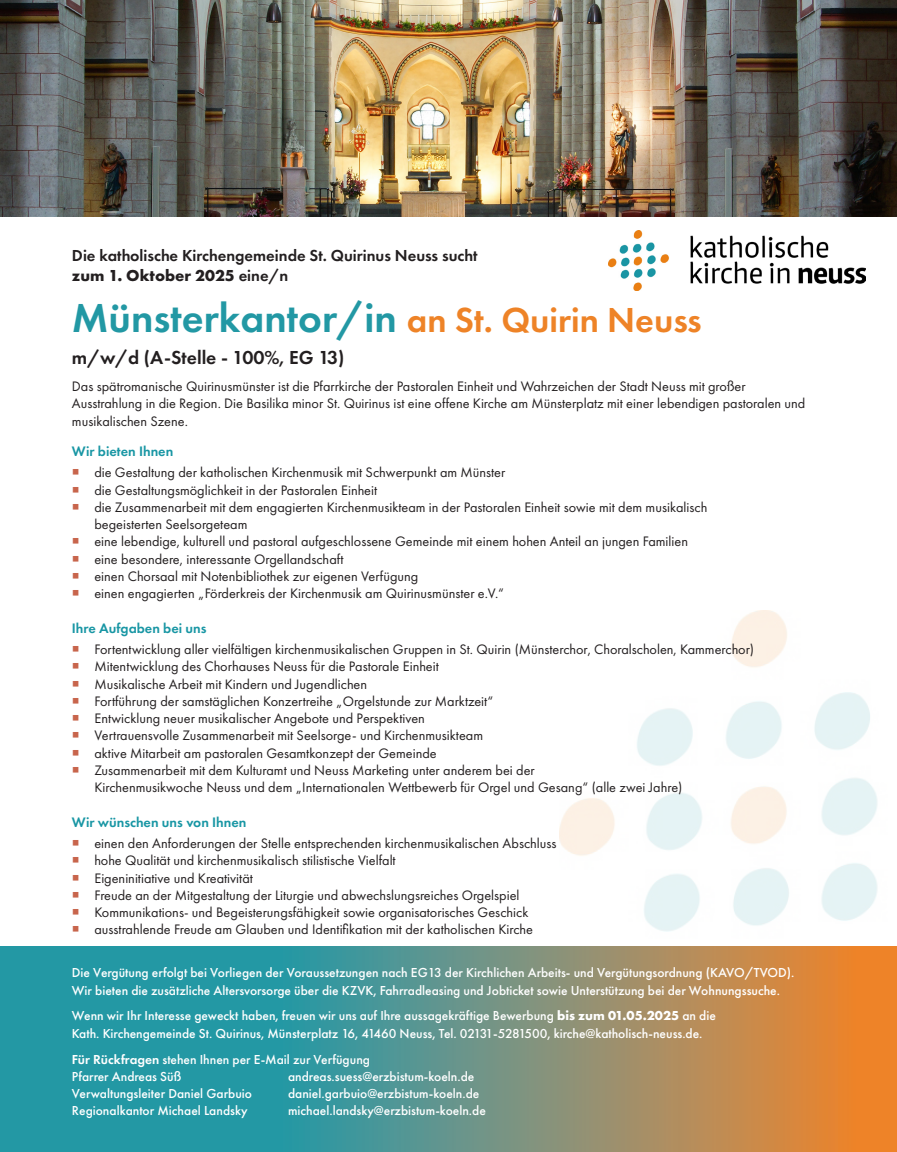
<style>
.page{position:relative;width:897px;height:1152px;background:#fff}
.page>*{position:absolute;margin:0;border:0;box-sizing:border-box;transform-origin:0 0}
.t1{font:600 42px "Futura PT";color:#2298a4}
.t2{font:600 19.5px "Futura PT";color:#231f20}
.t3{font:600 16.5px "Futura PT";color:#231f20}
.t4{font:700 16.5px "Futura PT";color:#231f20}
.t5{font:14.25px/17.2px "Futura PT";color:#231f20}
.t6{font:600 14.25px "Futura PT";color:#1896a4}
.t7{font:500 13.5px/17.2px "Futura PT";color:#fff}
.s1{font-weight:600}
.s2{font-size:36px;color:#ee8327}
.s3{color:#c8654c}
.s4{font-weight:700}
</style>
<div class="page">
<img style="left:559px;top:610px;width:319px;height:322px">
<svg style="left:0;top:946px;width:896px;height:206px;background:#6f927e"></svg>
<img style="left:0;top:0;width:896px;height:216px">
<img style="left:608px;top:230px;width:257px;height:61px">
<p class="t3" style="left:72px;top:245px;width:407px">Die katholische Kirchengemeinde St. Quirinus Neuss sucht</p>
<p class="t4" style="left:72px;top:265px;width:218px">zum 1. Oktober 2025 <span class="s1">eine/n</span></p>
<p class="t1" style="left:72px;top:291px;width:631px">Münsterkantor/in <span class="s2">an St. Quirin Neuss</span></p>
<p class="t2" style="left:72px;top:345px;width:274px">m/w/d (A-Stelle - 100%, EG 13)</p>
<p class="t5" style="left:72px;top:378px;width:734px">Das spätromanische Quirinusmünster ist die Pfarrkirche der Pastoralen Einheit und Wahrzeichen der Stadt Neuss mit großer<br>Ausstrahlung in die Region. Die Basilika minor St. Quirinus ist eine offene Kirche am Münsterplatz mit einer lebendigen pastoralen und musikalischen Szene.</p>
<p class="t6" style="left:72px;top:442px;width:103px">Wir bieten Ihnen</p>
<p class="t5" style="left:72px;top:464px;width:435px"><span class="s3">○</span> die Gestaltung der katholischen Kirchenmusik mit Schwerpunkt am Münster</p>
<p class="t5" style="left:72px;top:481px;width:307px"><span class="s3">○</span> die Gestaltungsmöglichkeit in der Pastoralen Einheit</p>
<p class="t5" style="left:72px;top:498px;width:637px"><span class="s3">○</span> die Zusammenarbeit mit dem engagierten Kirchenmusikteam in der Pastoralen Einheit sowie mit dem musikalisch</p>
<p class="t5" style="left:94px;top:515px;width:154px">begeisterten Seelsorgeteam</p>
<p class="t5" style="left:72px;top:533px;width:617px"><span class="s3">○</span> eine lebendige, kulturell und pastoral aufgeschlossene Gemeinde mit einem hohen Anteil an jungen Familien</p>
<p class="t5" style="left:72px;top:550px;width:273px"><span class="s3">○</span> eine besondere, interessante Orgellandschaft</p>
<p class="t5" style="left:72px;top:567px;width:348px"><span class="s3">○</span> einen Chorsaal mit Notenbibliothek zur eigenen Verfügung</p>
<p class="t5" style="left:72px;top:584px;width:433px"><span class="s3">○</span> einen engagierten „Förderkreis der Kirchenmusik am Quirinusmünster e.V.“</p>
<p class="t6" style="left:72px;top:619px;width:136px">Ihre Aufgaben bei uns</p>
<p class="t5" style="left:72px;top:640px;width:683px"><span class="s3">○</span> Fortentwicklung aller vielfältigen kirchenmusikalischen Gruppen in St. Quirin (Münsterchor, Choralscholen, Kammerchor)</p>
<p class="t5" style="left:72px;top:658px;width:368px"><span class="s3">○</span> Mitentwicklung des Chorhauses Neuss für die Pastorale Einheit</p>
<p class="t5" style="left:72px;top:675px;width:297px"><span class="s3">○</span> Musikalische Arbeit mit Kindern und Jugendlichen</p>
<p class="t5" style="left:72px;top:692px;width:422px"><span class="s3">○</span> Fortführung der samstäglichen Konzertreihe „Orgelstunde zur Marktzeit“</p>
<p class="t5" style="left:72px;top:709px;width:354px"><span class="s3">○</span> Entwicklung neuer musikalischer Angebote und Perspektiven</p>
<p class="t5" style="left:72px;top:727px;width:412px"><span class="s3">○</span> Vertrauensvolle Zusammenarbeit mit Seelsorge- und Kirchenmusikteam</p>
<p class="t5" style="left:72px;top:744px;width:366px"><span class="s3">○</span> aktive Mitarbeit am pastoralen Gesamtkonzept der Gemeinde</p>
<p class="t5" style="left:72px;top:761px;width:464px"><span class="s3">○</span> Zusammenarbeit mit dem Kulturamt und Neuss Marketing unter anderem bei der</p>
<p class="t5" style="left:94px;top:778px;width:589px">Kirchenmusikwoche Neuss und dem „Internationalen Wettbewerb für Orgel und Gesang“ (alle zwei Jahre)</p>
<p class="t6" style="left:72px;top:813px;width:176px">Wir wünschen uns von Ihnen</p>
<p class="t5" style="left:72px;top:834px;width:486px"><span class="s3">○</span> einen den Anforderungen der Stelle entsprechenden kirchenmusikalischen Abschluss</p>
<p class="t5" style="left:72px;top:852px;width:325px"><span class="s3">○</span> hohe Qualität und kirchenmusikalisch stilistische Vielfalt</p>
<p class="t5" style="left:72px;top:869px;width:182px"><span class="s3">○</span> Eigeninitiative und Kreativität</p>
<p class="t5" style="left:72px;top:886px;width:449px"><span class="s3">○</span> Freude an der Mitgestaltung der Liturgie und abwechslungsreiches Orgelspiel</p>
<p class="t5" style="left:72px;top:903px;width:458px"><span class="s3">○</span> Kommunikations- und Begeisterungsfähigkeit sowie organisatorisches Geschick</p>
<p class="t5" style="left:72px;top:921px;width:462px"><span class="s3">○</span> ausstrahlende Freude am Glauben und Identifikation mit der katholischen Kirche</p>
<p class="t7" style="left:72px;top:964px;width:723px">Die Vergütung erfolgt bei Vorliegen der Voraussetzungen nach EG13 der Kirchlichen Arbeits- und Vergütungsordnung (KAVO/TVOD).<br>Wir bieten die zusätzliche Altersvorsorge über die KZVK, Fahrradleasing und Jobticket sowie Unterstützung bei der Wohnungssuche.</p>
<p class="t7" style="left:72px;top:1007px;width:645px">Wenn wir Ihr Interesse geweckt haben, freuen wir uns auf Ihre aussagekräftige Bewerbung <span class="s4">bis zum 01.05.2025</span> an die<br>Kath. Kirchengemeinde St. Quirinus, Münsterplatz 16, 41460 Neuss, Tel. 02131-5281500, kirche@katholisch-neuss.de.</p>
<p class="t7" style="left:72px;top:1050px;width:299px"><span class="s1">Für Rückfragen</span> stehen Ihnen per E-Mail zur Verfügung</p>
<p class="t7" style="left:72px;top:1067px;width:111px">Pfarrer Andreas Süß</p>
<p class="t7" style="left:288px;top:1067px;width:188px">andreas.suess@erzbistum-koeln.de</p>
<p class="t7" style="left:72px;top:1084px;width:181px">Verwaltungsleiter Daniel Garbuio</p>
<p class="t7" style="left:288px;top:1084px;width:193px">daniel.garbuio@erzbistum-koeln.de</p>
<p class="t7" style="left:72px;top:1102px;width:177px">Regionalkantor Michael Landsky</p>
<p class="t7" style="left:288px;top:1102px;width:199px">michael.landsky@erzbistum-koeln.de</p>
</div>
